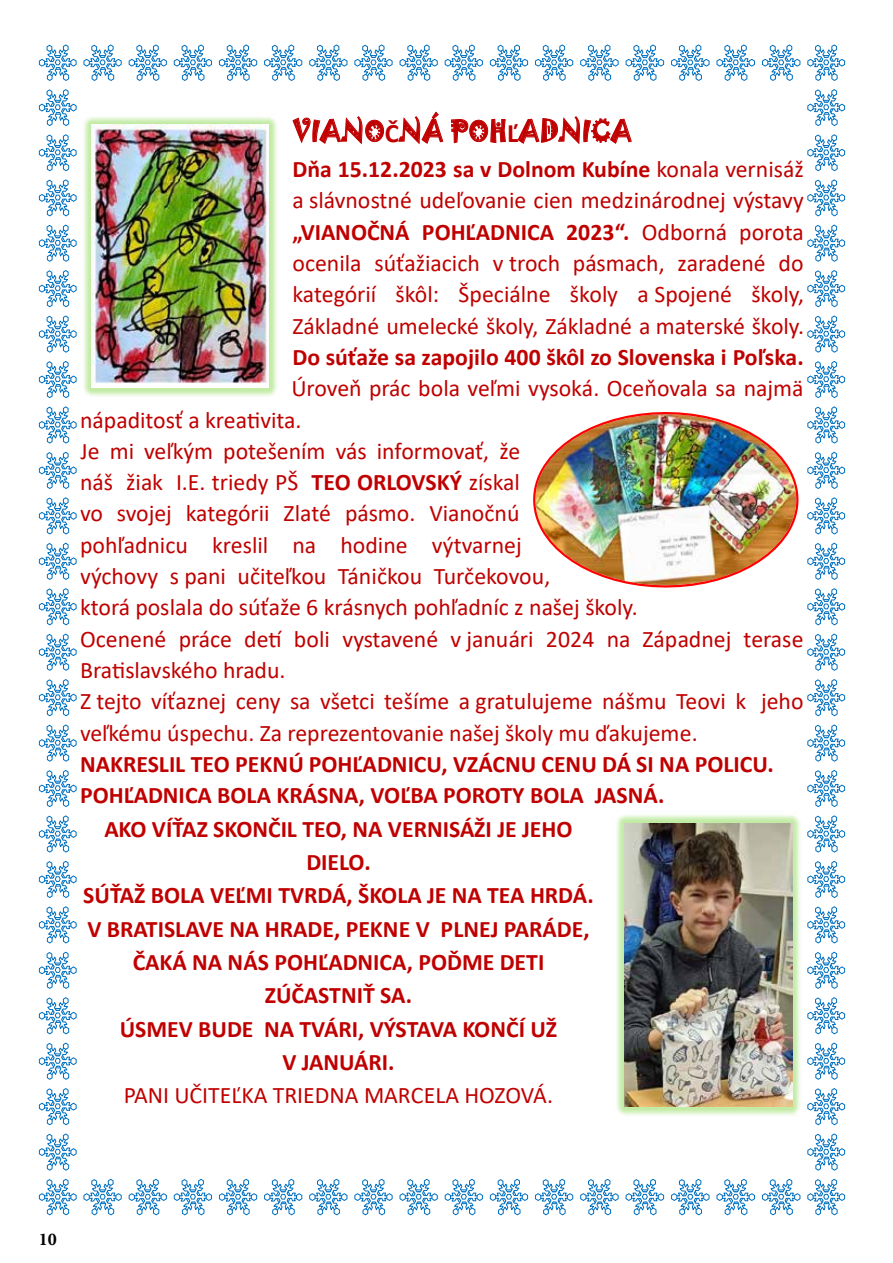
<style>
.page{position:relative;width:893px;height:1263px;background:#fff}
.page>*{position:absolute;margin:0;border:0;box-sizing:border-box;transform-origin:0 0}
.t1{font:26.7px "Jokerman";color:#c00000}
.t2{font:23.7px/31.3px "Calibri";color:#c00000;text-align:justify}
.t3{font:700 23.7px "Calibri";color:#c00000}
.t4{font:700 18px "Minion Pro";color:#000}
.s1{font-family:"Calibri";font-weight:700}
.s2{font-weight:700}
</style>
<div class="page">
<img style="left:616px;top:815px;width:184px;height:301px">
<img style="left:624px;top:823px;width:168px;height:283px">
<img style="left:84px;top:117px;width:193px;height:279px">
<img style="left:92px;top:124px;width:177px;height:264px">
<img style="left:533px;top:412px;width:266px;height:176px">
<svg style="left:39px;top:1179px;width:37px;height:36px"></svg>
<svg style="left:39px;top:45px;width:37px;height:36px"></svg>
<svg style="left:84px;top:1179px;width:37px;height:36px"></svg>
<svg style="left:129px;top:1179px;width:38px;height:36px"></svg>
<svg style="left:174px;top:1179px;width:38px;height:36px"></svg>
<svg style="left:219px;top:1179px;width:38px;height:36px"></svg>
<svg style="left:264px;top:1179px;width:38px;height:36px"></svg>
<svg style="left:309px;top:1179px;width:38px;height:36px"></svg>
<svg style="left:355px;top:1179px;width:37px;height:36px"></svg>
<svg style="left:400px;top:1179px;width:37px;height:36px"></svg>
<svg style="left:445px;top:1179px;width:38px;height:36px"></svg>
<svg style="left:490px;top:1179px;width:38px;height:36px"></svg>
<svg style="left:535px;top:1179px;width:38px;height:36px"></svg>
<svg style="left:580px;top:1179px;width:38px;height:36px"></svg>
<svg style="left:626px;top:1179px;width:38px;height:36px"></svg>
<svg style="left:671px;top:1179px;width:38px;height:36px"></svg>
<svg style="left:717px;top:1179px;width:38px;height:36px"></svg>
<svg style="left:762px;top:1179px;width:38px;height:36px"></svg>
<svg style="left:84px;top:45px;width:37px;height:36px"></svg>
<svg style="left:129px;top:45px;width:38px;height:36px"></svg>
<svg style="left:174px;top:45px;width:38px;height:36px"></svg>
<svg style="left:219px;top:45px;width:38px;height:36px"></svg>
<svg style="left:264px;top:45px;width:38px;height:36px"></svg>
<svg style="left:309px;top:45px;width:38px;height:36px"></svg>
<svg style="left:355px;top:45px;width:37px;height:36px"></svg>
<svg style="left:400px;top:45px;width:37px;height:36px"></svg>
<svg style="left:445px;top:45px;width:38px;height:36px"></svg>
<svg style="left:490px;top:45px;width:38px;height:36px"></svg>
<svg style="left:535px;top:45px;width:38px;height:36px"></svg>
<svg style="left:580px;top:45px;width:38px;height:36px"></svg>
<svg style="left:626px;top:45px;width:38px;height:36px"></svg>
<svg style="left:671px;top:45px;width:38px;height:36px"></svg>
<svg style="left:717px;top:45px;width:38px;height:36px"></svg>
<svg style="left:762px;top:45px;width:38px;height:36px"></svg>
<svg style="left:808px;top:1179px;width:37px;height:36px"></svg>
<svg style="left:808px;top:45px;width:37px;height:36px"></svg>
<svg style="left:808px;top:89px;width:37px;height:37px"></svg>
<svg style="left:808px;top:134px;width:37px;height:37px"></svg>
<svg style="left:808px;top:180px;width:37px;height:36px"></svg>
<svg style="left:808px;top:225px;width:37px;height:37px"></svg>
<svg style="left:808px;top:270px;width:37px;height:37px"></svg>
<svg style="left:808px;top:316px;width:37px;height:36px"></svg>
<svg style="left:808px;top:361px;width:37px;height:37px"></svg>
<svg style="left:808px;top:406px;width:37px;height:37px"></svg>
<svg style="left:808px;top:452px;width:37px;height:37px"></svg>
<svg style="left:808px;top:497px;width:37px;height:37px"></svg>
<svg style="left:808px;top:543px;width:37px;height:37px"></svg>
<svg style="left:808px;top:588px;width:37px;height:37px"></svg>
<svg style="left:808px;top:634px;width:37px;height:36px"></svg>
<svg style="left:808px;top:679px;width:37px;height:37px"></svg>
<svg style="left:808px;top:725px;width:37px;height:36px"></svg>
<svg style="left:808px;top:770px;width:37px;height:37px"></svg>
<svg style="left:808px;top:815px;width:37px;height:37px"></svg>
<svg style="left:808px;top:861px;width:37px;height:37px"></svg>
<svg style="left:808px;top:906px;width:37px;height:37px"></svg>
<svg style="left:808px;top:952px;width:37px;height:37px"></svg>
<svg style="left:808px;top:997px;width:37px;height:37px"></svg>
<svg style="left:808px;top:1043px;width:37px;height:36px"></svg>
<svg style="left:808px;top:1088px;width:37px;height:37px"></svg>
<svg style="left:808px;top:1134px;width:37px;height:36px"></svg>
<svg style="left:39px;top:89px;width:37px;height:37px"></svg>
<svg style="left:39px;top:134px;width:37px;height:37px"></svg>
<svg style="left:39px;top:180px;width:37px;height:36px"></svg>
<svg style="left:39px;top:225px;width:37px;height:37px"></svg>
<svg style="left:39px;top:270px;width:37px;height:37px"></svg>
<svg style="left:39px;top:316px;width:37px;height:36px"></svg>
<svg style="left:39px;top:361px;width:37px;height:37px"></svg>
<svg style="left:39px;top:406px;width:37px;height:37px"></svg>
<svg style="left:39px;top:452px;width:37px;height:37px"></svg>
<svg style="left:39px;top:497px;width:37px;height:37px"></svg>
<svg style="left:39px;top:543px;width:37px;height:37px"></svg>
<svg style="left:39px;top:588px;width:37px;height:37px"></svg>
<svg style="left:39px;top:634px;width:37px;height:36px"></svg>
<svg style="left:39px;top:679px;width:37px;height:37px"></svg>
<svg style="left:39px;top:725px;width:37px;height:36px"></svg>
<svg style="left:39px;top:770px;width:37px;height:37px"></svg>
<svg style="left:39px;top:815px;width:37px;height:37px"></svg>
<svg style="left:39px;top:861px;width:37px;height:37px"></svg>
<svg style="left:39px;top:906px;width:37px;height:37px"></svg>
<svg style="left:39px;top:952px;width:37px;height:37px"></svg>
<svg style="left:39px;top:997px;width:37px;height:37px"></svg>
<svg style="left:39px;top:1043px;width:37px;height:36px"></svg>
<svg style="left:39px;top:1088px;width:37px;height:37px"></svg>
<svg style="left:39px;top:1134px;width:37px;height:36px"></svg>
<p class="t1" style="left:293px;top:112px;width:341px">VIANO<span class="s1">Č</span>NÁ POH<span class="s1">Ľ</span>ADNICA</p>
<p class="t2" style="left:292px;top:153px;width:513px"><span class="s2">Dňa 15.12.2023 sa v Dolnom Kubíne</span> konala vernisáž a slávnostné udeľovanie cien medzinárodnej výstavy <span class="s2">„VIANOČNÁ POHĽADNICA 2023“.</span> Odborná porota ocenila súťažiacich v troch pásmach, zaradené do kategórií škôl: Špeciálne školy a Spojené školy, Základné umelecké školy, Základné a materské školy.</p>
<p class="t3" style="left:292px;top:340px;width:513px">Do súťaže sa zapojilo 400 škôl zo Slovenska i Poľska.</p>
<p class="t2" style="left:80px;top:372px;width:725px;text-align:left;text-indent:211px">Úroveň prác bola veľmi vysoká. Oceňovala sa najmä nápaditosť a kreativita.<br>Je mi veľkým potešením vás informovať, že<br>náš žiak I.E. triedy PŠ <span class="s2">TEO ORLOVSKÝ</span> získal<br>vo svojej kategórii Zlaté pásmo. Vianočnú<br>pohľadnicu kreslil na hodine výtvarnej<br>výchovy s pani učiteľkou Táničkou Turčekovou,<br>ktorá poslala do súťaže 6 krásnych pohľadníc z našej školy.<br>Ocenené práce detí boli vystavené v januári 2024 na Západnej terase Bratislavského hradu.<br>Z tejto víťaznej ceny sa všetci tešíme a gratulujeme nášmu Teovi k jeho veľkému úspechu. Za reprezentovanie našej školy mu ďakujeme.</p>
<p class="t3" style="left:80px;top:747px;width:695px">NAKRESLIL TEO PEKNÚ POHĽADNICU, VZÁCNU CENU DÁ SI NA POLICU.</p>
<p class="t3" style="left:80px;top:779px;width:586px">POHĽADNICA BOLA KRÁSNA, VOĽBA POROTY BOLA JASNÁ.</p>
<p class="t3" style="left:104px;top:812px;width:470px">AKO VÍŤAZ SKONČIL TEO, NA VERNISÁŽI JE JEHO</p>
<p class="t3" style="left:306px;top:845px;width:66px">DIELO.</p>
<p class="t3" style="left:83px;top:879px;width:512px">SÚŤAŽ BOLA VEĽMI TVRDÁ, ŠKOLA JE NA TEA HRDÁ.</p>
<p class="t3" style="left:87px;top:912px;width:504px">V BRATISLAVE NA HRADE, PEKNE V PLNEJ PARÁDE,</p>
<p class="t3" style="left:133px;top:945px;width:413px">ČAKÁ NA NÁS POHĽADNICA, POĎME DETI</p>
<p class="t3" style="left:265px;top:978px;width:149px">ZÚČASTNIŤ SA.</p>
<p class="t3" style="left:120px;top:1012px;width:439px">ÚSMEV BUDE NA TVÁRI, VÝSTAVA KONČÍ UŽ</p>
<p class="t3" style="left:283px;top:1045px;width:114px">V JANUÁRI.</p>
<p class="t2" style="left:124px;top:1079px;width:431px">PANI UČITEĽKA TRIEDNA MARCELA HOZOVÁ.</p>
<p class="t4" style="left:39px;top:1226px;width:19px">10</p>
</div>
